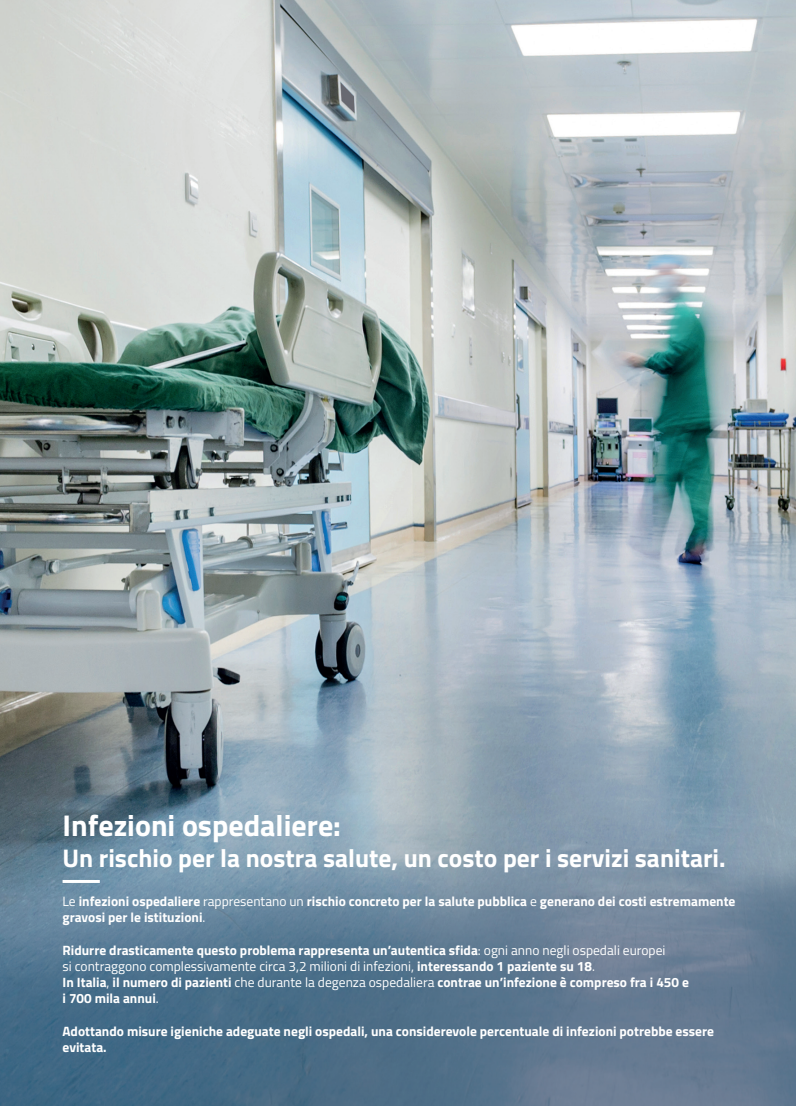
<style>
.page{position:relative;width:796px;height:1106px;background:#fff}
.page>*{position:absolute;margin:0;border:0;box-sizing:border-box;transform-origin:0 0}
.t1{font:700 30px "Titillium Web";color:#fff}
.t2{font:700 25.5px "Titillium Web";color:#fff}
.t3{font:700 13.5px/16.2px "Titillium Web";color:#fff}
.s1{font-weight:400}
</style>
<div class="page">
<img style="left:0;top:0;width:795px;height:1106px">
<hr style="left:63px;top:880px;width:37px;height:3px;background:#fff">
<h1 class="t1" style="left:63px;top:803px;width:280px">Infezioni ospedaliere:</h1>
<h2 class="t2" style="left:63px;top:838px;width:664px">Un rischio per la nostra salute, un costo per i servizi sanitari.</h2>
<p class="t3" style="left:63px;top:892px;width:674px"><span class="s1">Le</span> infezioni ospedaliere <span class="s1">rappresentano un</span> rischio concreto per la salute pubblica <span class="s1">e</span> generano dei costi estremamente gravosi per le istituzioni<span class="s1">.</span></p>
<p class="t3" style="left:63px;top:941px;width:627px">Ridurre drasticamente questo problema rappresenta un’autentica sfida<span class="s1">: ogni anno negli ospedali europei<br>si contraggono complessivamente circa 3,2 milioni di infezioni,</span> interessando 1 paziente su 18<span class="s1">.<br></span>In Italia<span class="s1">,</span> il numero di pazienti <span class="s1">che durante la degenza ospedaliera</span> contrae un’infezione è compreso fra i 450 e i 700 mila annui<span class="s1">.</span></p>
<p class="t3" style="left:63px;top:1022px;width:652px">Adottando misure igieniche adeguate negli ospedali, una considerevole percentuale di infezioni potrebbe essere evitata.</p>
</div>
